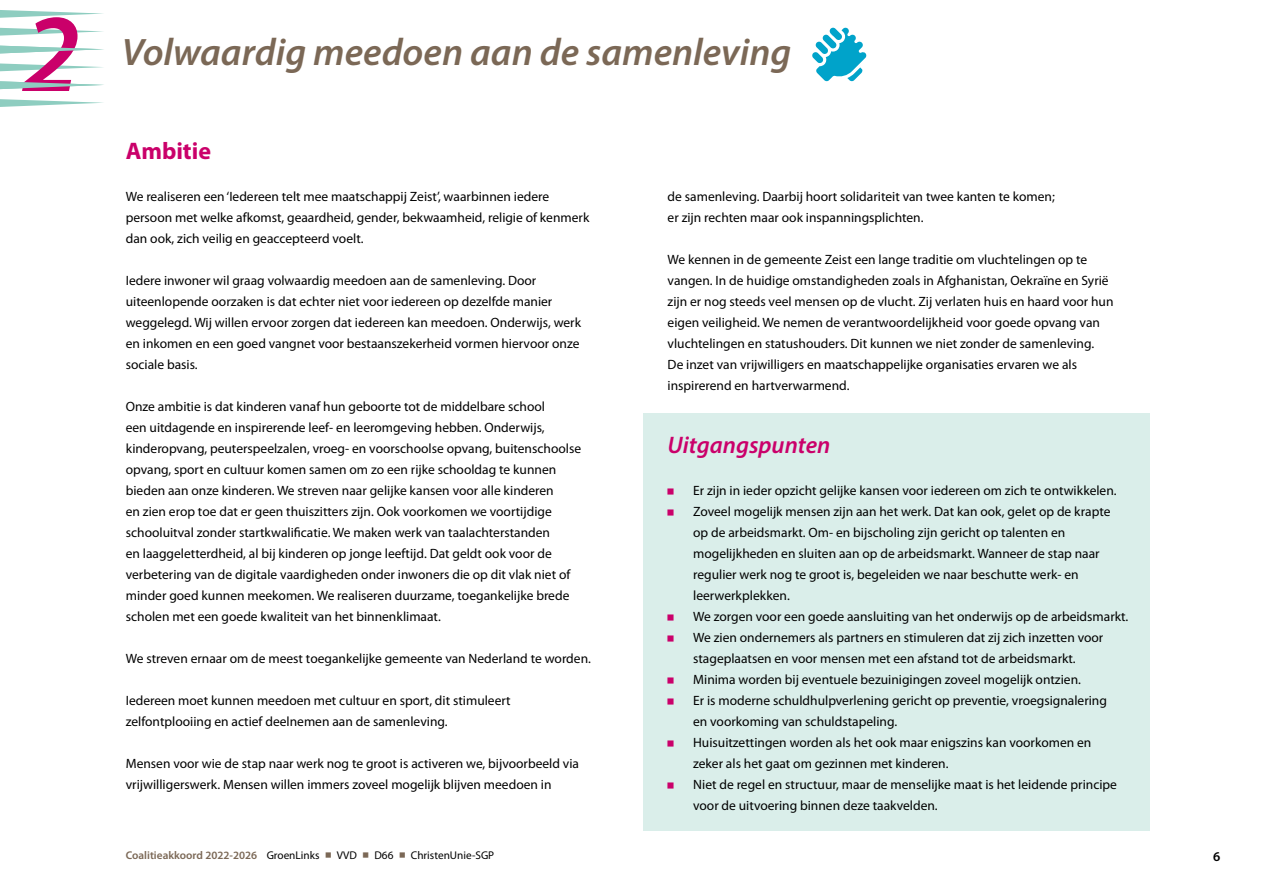
<style>
.page{position:relative;width:1263px;height:893px;background:#fff}
.page>*{position:absolute;margin:0;border:0;box-sizing:border-box;transform-origin:0 0}
.t1{font:italic 600 111.6px "Myriad Pro";color:#ca006a}
.t2{font:italic 600 38.4px "Myriad Pro";color:#7b6856}
.Tussenkop{font:italic 600 24px "Myriad Pro";color:#ca006a}
.Tussenkop-2{font:700 24px "Myriad Pro";color:#ca006a}
.Brood{font:13.5px/21px "Myriad Pro";color:#000}
.t3{font:600 13.5px "Myriad Pro";color:#000}
.t4{font:600 11.25px "Myriad Pro";color:#7b6856}
.t5{font:11.25px "Myriad Pro";color:#000}
.s1{font-family:"ASD Formfont";color:#ca006a}
.s2{font-weight:400;color:#000}
</style>
<div class="page">
<svg style="left:0;top:63px;width:103px;height:8px"></svg>
<svg style="left:0;top:28px;width:103px;height:8px"></svg>
<svg style="left:0;top:99px;width:103px;height:8px"></svg>
<svg style="left:0;top:10px;width:103px;height:8px"></svg>
<div style="left:643px;top:413px;width:506px;height:418px;background:#daeeea"></div>
<svg style="left:812px;top:28px;width:54px;height:53px"></svg>
<svg style="left:0;top:81px;width:104px;height:8px"></svg>
<svg style="left:0;top:46px;width:104px;height:7px"></svg>
<p class="t1" style="left:22px;top:-17px;width:59px">2</p>
<p class="t2" style="left:122px;top:28px;width:671px">Volwaardig meedoen aan de samenleving</p>
<p class="Tussenkop-2" style="left:126px;top:135px;width:87px">Ambitie</p>
<p class="Brood" style="left:126px;top:186px;width:465px">We realiseren een ‘Iedereen telt mee maatschappij Zeist’, waarbinnen iedere persoon met welke afkomst, geaardheid, gender, bekwaamheid, religie of kenmerk dan ook, zich veilig en geaccepteerd voelt.</p>
<p class="Brood" style="left:126px;top:270px;width:457px">Iedere inwoner wil graag volwaardig meedoen aan de samenleving. Door uiteenlopende oorzaken is dat echter niet voor iedereen op dezelfde manier weggelegd. Wij willen ervoor zorgen dat iedereen kan meedoen. Onderwijs, werk en inkomen en een goed vangnet voor bestaanszekerheid vormen hiervoor onze sociale basis.</p>
<p class="Brood" style="left:126px;top:396px;width:421px">Onze ambitie is dat kinderen vanaf hun geboorte tot de middelbare school</p>
<p class="Brood" style="left:126px;top:417px;width:457px">een uitdagende en inspirerende leef- en leeromgeving hebben. Onderwijs, kinderopvang, peuterspeelzalen, vroeg- en voorschoolse opvang, buitenschoolse opvang, sport en cultuur komen samen om zo een rijke schooldag te kunnen bieden aan onze kinderen. We streven naar gelijke kansen voor alle kinderen</p>
<p class="Brood" style="left:126px;top:501px;width:427px">en zien erop toe dat er geen thuiszitters zijn. Ook voorkomen we voortijdige schooluitval zonder startkwalificatie. We maken werk van taalachterstanden</p>
<p class="Brood" style="left:126px;top:543px;width:446px">en laaggeletterdheid, al bij kinderen op jonge leeftijd. Dat geldt ook voor de verbetering van de digitale vaardigheden onder inwoners die op dit vlak niet of minder goed kunnen meekomen. We realiseren duurzame, toegankelijke brede scholen met een goede kwaliteit van het binnenklimaat.</p>
<p class="Brood" style="left:126px;top:648px;width:467px">We streven ernaar om de meest toegankelijke gemeente van Nederland te worden.</p>
<p class="Brood" style="left:126px;top:690px;width:386px">Iedereen moet kunnen meedoen met cultuur en sport, dit stimuleert zelfontplooiing en actief deelnemen aan de samenleving.</p>
<p class="Brood" style="left:126px;top:753px;width:455px">Mensen voor wie de stap naar werk nog te groot is activeren we, bijvoorbeeld via vrijwilligerswerk. Mensen willen immers zoveel mogelijk blijven meedoen in</p>
<p class="Brood" style="left:668px;top:186px;width:389px">de samenleving. Daarbij hoort solidariteit van twee kanten te komen; er zijn rechten maar ook inspanningsplichten.</p>
<p class="Brood" style="left:668px;top:249px;width:443px">We kennen in de gemeente Zeist een lange traditie om vluchtelingen op te vangen. In de huidige omstandigheden zoals in Afghanistan, Oekraïne en Syrië</p>
<p class="Brood" style="left:668px;top:291px;width:447px">zijn er nog steeds veel mensen op de vlucht. Zij verlaten huis en haard voor hun eigen veiligheid. We nemen de verantwoordelijkheid voor goede opvang van vluchtelingen en statushouders. Dit kunnen we niet zonder de samenleving.</p>
<p class="Brood" style="left:668px;top:354px;width:411px">De inzet van vrijwilligers en maatschappelijke organisaties ervaren we als inspirerend en hartverwarmend.</p>
<p class="Tussenkop" style="left:668px;top:430px;width:164px">Uitgangspunten</p>
<p class="Brood" style="left:668px;top:480px;width:450px"><span class="s1">•</span> Er zijn in ieder opzicht gelijke kansen voor iedereen om zich te ontwikkelen.</p>
<p class="Brood" style="left:693px;top:501px;width:419px;text-indent:-26px"><span class="s1">•</span> Zoveel mogelijk mensen zijn aan het werk. Dat kan ook, gelet op de krapte op de arbeidsmarkt. Om- en bijscholing zijn gericht op talenten en mogelijkheden en sluiten aan op de arbeidsmarkt. Wanneer de stap naar regulier werk nog te groot is, begeleiden we naar beschutte werk- en leerwerkplekken.</p>
<p class="Brood" style="left:668px;top:606px;width:462px"><span class="s1">•</span> We zorgen voor een goede aansluiting van het onderwijs op de arbeidsmarkt.</p>
<p class="Brood" style="left:668px;top:627px;width:437px;text-align:center"><span class="s1">•</span> We zien ondernemers als partners en stimuleren dat zij zich inzetten voor stageplaatsen en voor mensen met een afstand tot de arbeidsmarkt.</p>
<p class="Brood" style="left:668px;top:669px;width:415px"><span class="s1">•</span> Minima worden bij eventuele bezuinigingen zoveel mogelijk ontzien.</p>
<p class="Brood" style="left:693px;top:690px;width:415px;text-indent:-26px"><span class="s1">•</span> Er is moderne schuldhulpverlening gericht op preventie, vroegsignalering en voorkoming van schuldstapeling.</p>
<p class="Brood" style="left:693px;top:732px;width:400px;text-indent:-26px"><span class="s1">•</span> Huisuitzettingen worden als het ook maar enigszins kan voorkomen en zeker als het gaat om gezinnen met kinderen.</p>
<p class="Brood" style="left:693px;top:774px;width:425px;text-indent:-26px"><span class="s1">•</span> Niet de regel en structuur, maar de menselijke maat is het leidende principe voor de uitvoering binnen deze taakvelden.</p>
<p class="t4" style="left:126px;top:848px;width:195px">Coalitieakkoord 2022-2026 <span class="s2">GroenLinks</span></p>
<p class="t5" style="left:337px;top:848px;width:22px">VVD</p>
<p class="t5" style="left:374px;top:848px;width:21px">D66</p>
<p class="t5" style="left:411px;top:848px;width:85px">ChristenUnie-SGP</p>
<p class="t3" style="left:1213px;top:847px;width:9px">6</p>
</div>
